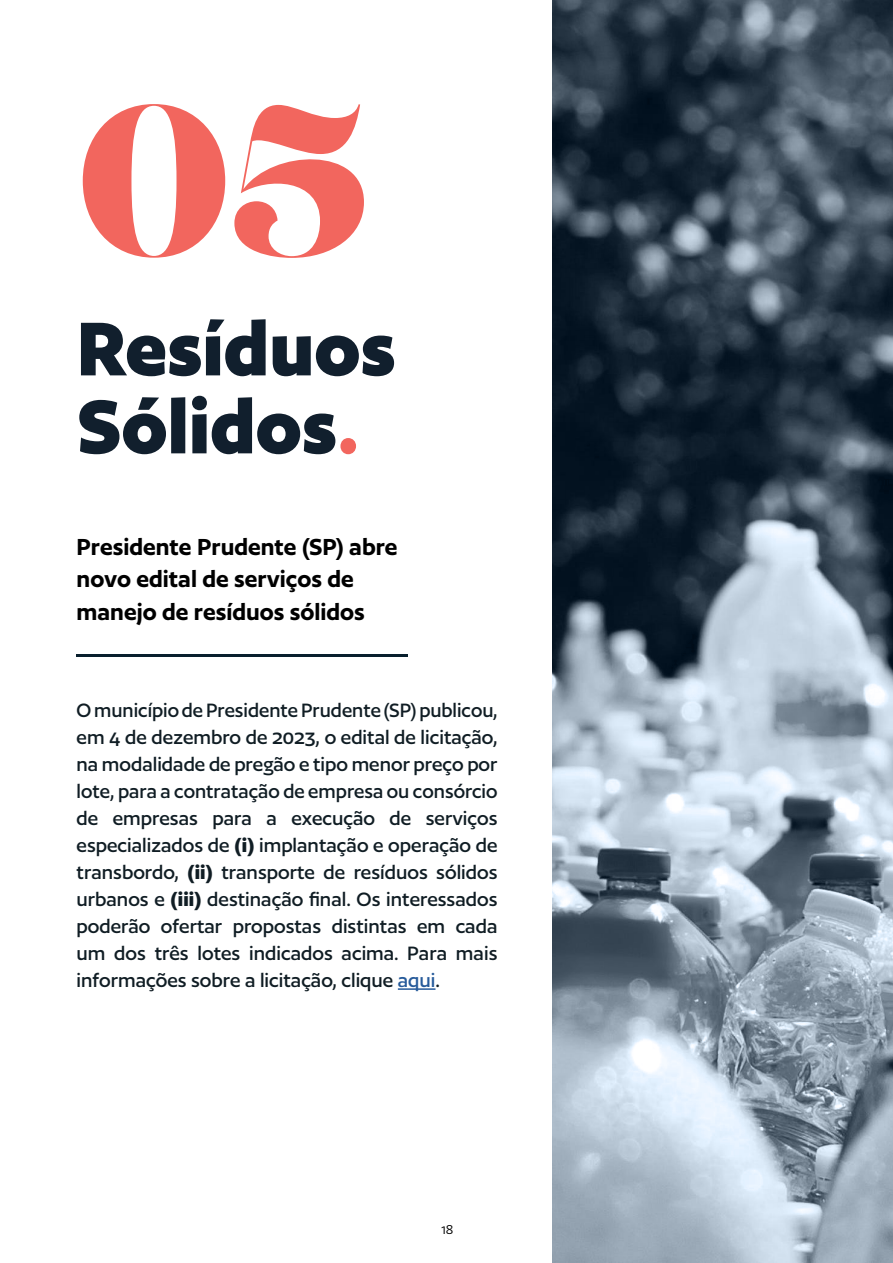
<style>
.page{position:relative;width:893px;height:1263px;background:#fff}
.page>*{position:absolute;margin:0;border:0;box-sizing:border-box;transform-origin:0 0}
.t1{font:214.5px "Lust Didone";color:#f2665e}
.t2{font:700 88.5px/78px "Author";color:#111f2d}
.t3{font:600 27px/32.4px "Author";color:#000}
.t4{font:700 22.5px/27px "Author Variable";color:#101d24;text-align:justify}
.t5{font:15px "Author";color:#000}
.s1{color:#f2665e}
.s2{color:#275b9b}
</style>
<div class="page">
<img style="left:553px;top:0;width:340px;height:1263px">
<hr style="left:398px;top:988px;width:37px;height:2px;background:#275b9b">
<hr style="left:77px;top:654px;width:331px;height:2px;background:#081f2d">
<h1 class="t1" style="left:77px;top:45px;width:298px">05</h1>
<h2 class="t2" style="left:77px;top:308px;width:321px">Resíduos<br>Sólidos<span class="s1">.</span></h2>
<p class="t3" style="left:77px;top:530px;width:322px">Presidente Prudente (SP) abre novo edital de serviços de manejo de resíduos sólidos</p>
<p class="t4" style="left:77px;top:697px;width:422px">O município de Presidente Prudente (SP) publicou, em 4 de dezembro de 2023, o edital de licitação, na modalidade de pregão e tipo menor preço por lote, para a contratação de empresa ou consórcio de empresas para a execução de serviços especializados de (i) implantação e operação de transbordo, (ii) transporte de resíduos sólidos urbanos e (iii) destinação final. Os interessados poderão ofertar propostas distintas em cada um dos três lotes indicados acima. Para mais informações sobre a licitação, clique <span class="s2">aqui</span>.</p>
<p class="t5" style="left:441px;top:1221px;width:14px">18</p>
</div>
